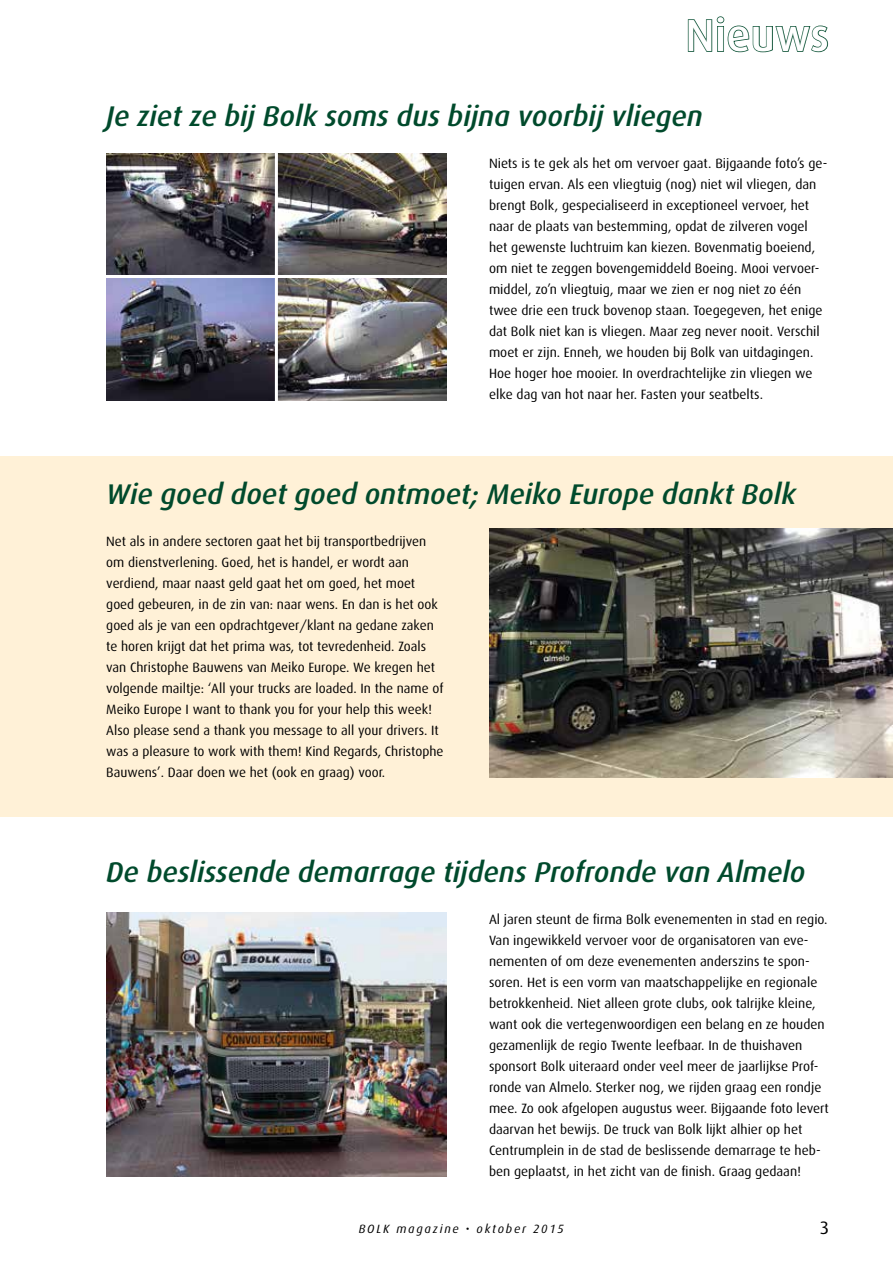
<style>
.page{position:relative;width:893px;height:1263px;background:#fff}
.page>*{position:absolute;margin:0;border:0;box-sizing:border-box;transform-origin:0 0}
.t1{font:500 45px "Dax";color:#fff}
.t2{font:italic 500 28.5px "Dax";color:#004a2c}
.t3{font:18px "Dax";color:#000}
.t4{font:13.5px/21px "Dax";color:#000}
.t5{font:italic 12px "Dax";letter-spacing:.15em;color:#000}
.s1{font-style:normal}
</style>
<div class="page">
<svg style="left:687px;top:16px;width:142px;height:37px"></svg>
<div style="left:0;top:456px;width:893px;height:360px;background:#fff1d7"></div>
<img style="left:106px;top:154px;width:169px;height:121px">
<img style="left:106px;top:278px;width:169px;height:122px">
<img style="left:278px;top:154px;width:168px;height:121px">
<img style="left:278px;top:278px;width:168px;height:122px">
<img style="left:489px;top:528px;width:404px;height:249px">
<img style="left:106px;top:912px;width:340px;height:264px">
<h1 class="t1" style="left:685px;top:10px;width:145px">Nieuws</h1>
<h2 class="t2" style="left:106px;top:100px;width:598px">Je ziet ze bij Bolk soms dus bijna voorbij vliegen</h2>
<p class="t4" style="left:489px;top:153px;width:340px">Niets is te gek als het om vervoer gaat. Bijgaande foto’s ge&shy;tuigen ervan. Als een vliegtuig (nog) niet wil vliegen, dan brengt Bolk, gespecialiseerd in exceptioneel vervoer, het naar de plaats van bestemming, opdat de zilveren vogel het gewenste luchtruim kan kiezen. Bovenmatig boeiend, om niet te zeggen bovengemiddeld Boeing. Mooi vervoer&shy;middel, zo’n vliegtuig, maar we zien er nog niet zo één twee drie een truck bovenop staan. Toegegeven, het enige dat Bolk niet kan is vliegen. Maar zeg never nooit. Verschil moet er zijn. Enneh, we houden bij Bolk van uitdagingen.<br>Hoe hoger hoe mooier. In overdrachtelijke zin vliegen we elke dag van hot naar her. Fasten your seatbelts.</p>
<h2 class="t2" style="left:106px;top:478px;width:691px">Wie goed doet goed ontmoet; Meiko Europe dankt Bolk</h2>
<p class="t4" style="left:106px;top:531px;width:339px">Net als in andere sectoren gaat het bij transportbedrijven om dienstverlening. Goed, het is handel, er wordt aan verdiend, maar naast geld gaat het om goed, het moet goed gebeuren, in de zin van: naar wens. En dan is het ook goed als je van een opdrachtgever/klant na gedane zaken te horen krijgt dat het prima was, tot tevredenheid. Zoals van Christophe Bauwens van Meiko Europe. We kregen het volgende mailtje: ‘All your trucks are loaded. In the name of Meiko Europe I want to thank you for your help this week!<br>Also please send a thank you message to all your drivers. It was a pleasure to work with them! Kind Regards, Christophe Bauwens’. Daar doen we het (ook en graag) voor.</p>
<h2 class="t2" style="left:106px;top:856px;width:700px">De beslissende demarrage tijdens Profronde van Almelo</h2>
<p class="t4" style="left:489px;top:909px;width:341px">Al jaren steunt de firma Bolk evenementen in stad en regio.<br>Van ingewikkeld vervoer voor de organisatoren van eve&shy;nementen of om deze evenementen anderszins te spon&shy;soren. Het is een vorm van maatschappelijke en regionale betrokkenheid. Niet alleen grote clubs, ook talrijke kleine, want ook die vertegenwoordigen een belang en ze houden gezamenlijk de regio Twente leefbaar. In de thuishaven sponsort Bolk uiteraard onder veel meer de jaarlijkse Prof&shy;ronde van Almelo. Sterker nog, we rijden graag een rondje mee. Zo ook afgelopen augustus weer. Bijgaande foto levert daarvan het bewijs. De truck van Bolk lijkt alhier op het Centrumplein in de stad de beslissende demarrage te heb&shy;ben geplaatst, in het zicht van de finish. Graag gedaan!</p>
<p class="t5" style="left:359px;top:1222px;width:207px">BOLK magazine <span class="s1">•</span> oktober 2015</p>
<h3 class="t3" style="left:820px;top:1218px;width:11px">3</h3>
</div>
